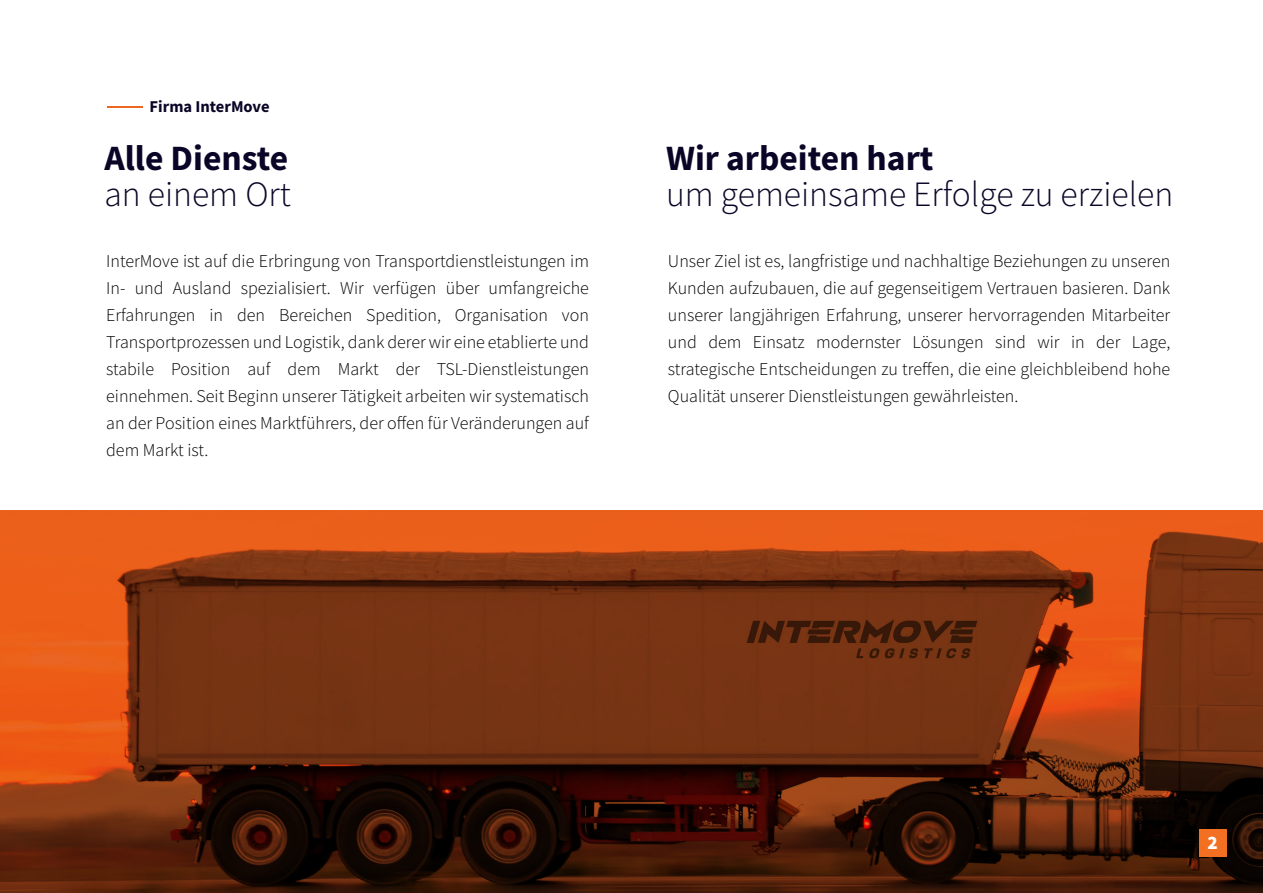
<style>
.page{position:relative;width:1263px;height:893px;background:#fff}
.page>*{position:absolute;margin:0;border:0;box-sizing:border-box;transform-origin:0 0}
.t1{font:300 35.55px "Source Sans Pro";color:#0a0526}
.t2{font:700 35.55px "Source Sans Pro";color:#0a0526}
.t3{font:900 19.05px "Source Sans Pro";color:#fff}
.t4{font:300 18px/27px "Source Sans Pro";color:#000;text-align:justify}
.t5{font:700 16.5px "Source Sans Pro";color:#0a0526}
</style>
<div class="page">
<img style="left:0;top:510px;width:1263px;height:383px">
<hr style="left:107px;top:106px;width:36px;height:2px;background:#ed6623">
<div style="left:1199px;top:829px;width:27px;height:27px;background:#f36f21"></div>
<p class="t5" style="left:150px;top:99px;width:122px">Firma InterMove</p>
<h1 class="t2" style="left:104px;top:143px;width:185px">Alle Dienste</h1>
<h1 class="t1" style="left:104px;top:179px;width:188px">an einem Ort</h1>
<p class="t4" style="left:106px;top:249px;width:484px">InterMove ist auf die Erbringung von Transportdienstleistungen im In- und Ausland spezialisiert. Wir verfügen über umfangreiche Erfahrungen in den Bereichen Spedition, Organisation von Transportprozessen und Logistik, dank derer wir eine etablierte und stabile Position auf dem Markt der TSL-Dienstleistungen einnehmen. Seit Beginn unserer Tätigkeit arbeiten wir systematisch an der Position eines Marktführers, der offen für Veränderungen auf dem Markt ist.</p>
<h1 class="t2" style="left:666px;top:143px;width:269px">Wir arbeiten hart</h1>
<h1 class="t1" style="left:666px;top:179px;width:509px">um gemeinsame Erfolge zu erzielen</h1>
<p class="t4" style="left:668px;top:249px;width:504px">Unser Ziel ist es, langfristige und nachhaltige Beziehungen zu unseren Kunden aufzubauen, die auf gegenseitigem Vertrauen basieren. Dank unserer langjährigen Erfahrung, unserer hervorragenden Mitarbeiter und dem Einsatz modernster Lösungen sind wir in der Lage, strategische Entscheidungen zu treffen, die eine gleichbleibend hohe Qualität unserer Dienstleistungen gewährleisten.</p>
<p class="t3" style="left:1207px;top:835px;width:12px">2</p>
</div>
